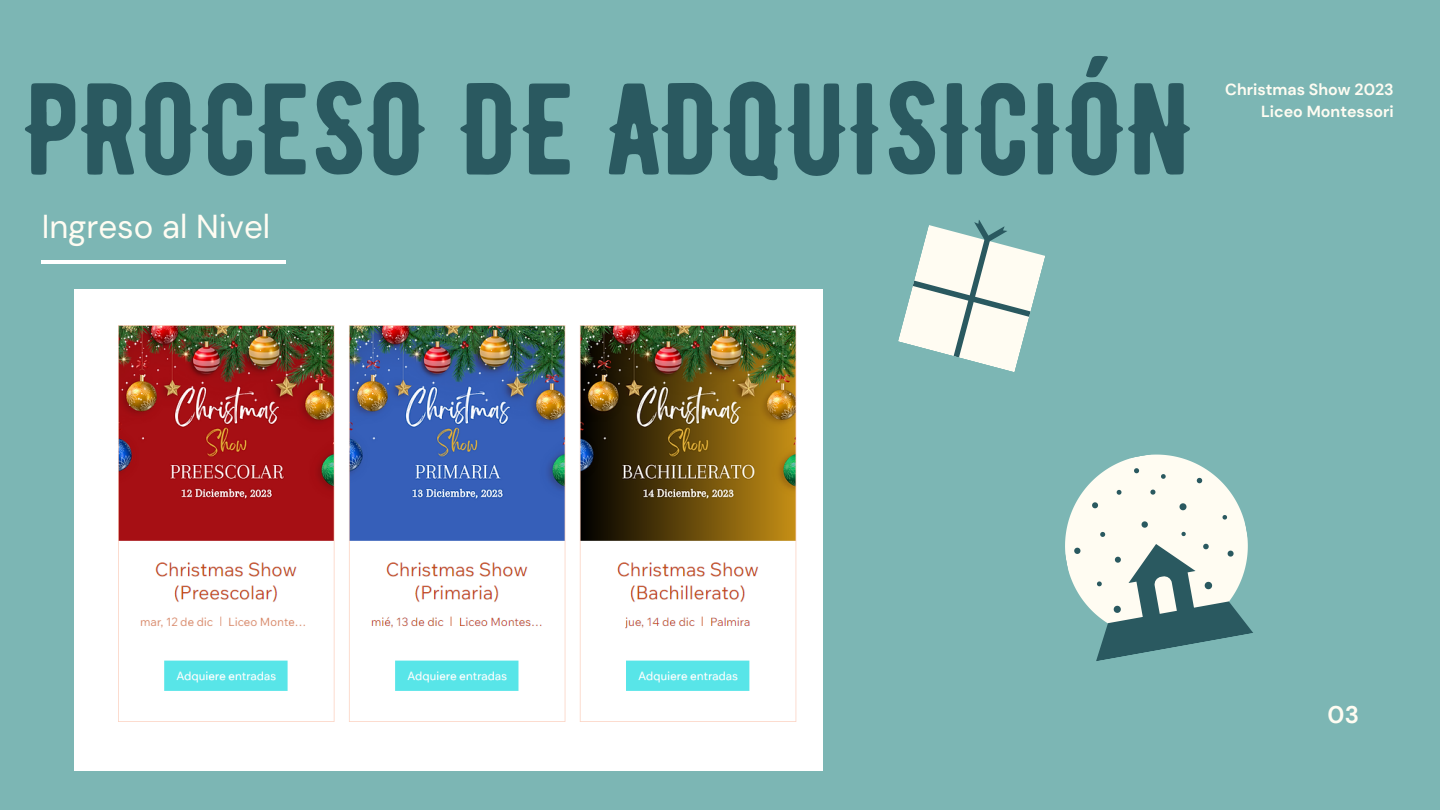
<style>
.page{position:relative;width:1440px;height:810px;background:#7cb6b4}
.page>*{position:absolute;margin:0;border:0;box-sizing:border-box;transform-origin:0 0}
.t1{font:130px "BERNIER Regular";color:#2a5960}
.t2{font:33.1px "DM Sans";color:#fffcf2}
.t3{font:700 24px "DM Sans";color:#fffcf2}
.t4{font:700 16px "DM Sans";color:#fffcf2}
</style>
<div class="page">
<hr style="left:42px;top:260px;width:244px;height:3px;background:#fff">
<svg style="left:1065px;top:454px;width:188px;height:207px"></svg>
<svg style="left:898px;top:220px;width:147px;height:152px"></svg>
<img style="left:75px;top:290px;width:747px;height:481px">
<p class="t1" style="left:25px;top:51px;width:1171px">PROCESO DE ADQUISICIÓN</p>
<p class="t2" style="left:42px;top:205px;width:230px">Ingreso al Nivel</p>
<p class="t4" style="left:1225px;top:79px;width:170px">Christmas Show 2023</p>
<p class="t4" style="left:1261px;top:101px;width:134px">Liceo Montessori</p>
<p class="t3" style="left:1328px;top:699px;width:33px">03</p>
</div>
